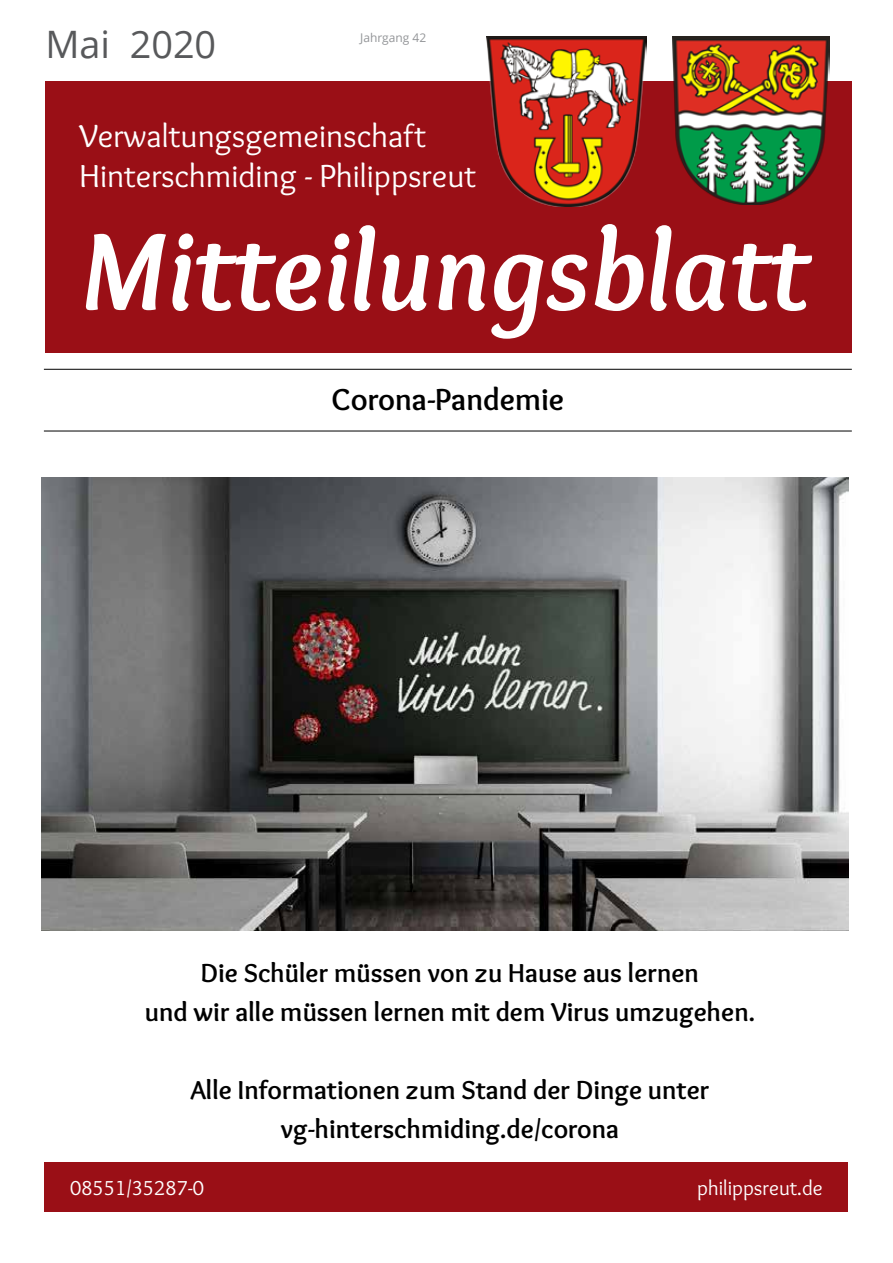
<style>
.page{position:relative;width:893px;height:1263px;background:#fff}
.page>*{position:absolute;margin:0;border:0;box-sizing:border-box;transform-origin:0 0}
.t1{font:italic 700 114px "Overlock";color:#fff}
.t2{font:37.8px "Open Sans";color:#58595b}
.t3{font:33px/39.6px "Overlock";color:#fff}
.t4{font:700 31.5px "Overlock";color:#000}
.t5{font:700 27px/39px "Overlock";color:#000;text-align:center}
.t6{font:21px "Overlock";color:#fff}
.t7{font:12px "Open Sans";color:#939598}
</style>
<div class="page">
<div style="left:45px;top:81px;width:807px;height:271px;background:#9a0f16"></div>
<img style="left:487px;top:36px;width:159px;height:170px">
<img style="left:673px;top:36px;width:156px;height:169px">
<div style="left:45px;top:1162px;width:803px;height:49px;background:#9a0f16"></div>
<img style="left:42px;top:477px;width:806px;height:454px">
<hr style="left:44px;top:369px;width:808px;height:1px;background:#000">
<hr style="left:44px;top:431px;width:808px;height:1px;background:#000">
<h2 class="t2" style="left:45px;top:19px;width:172px">Mai 2020</h2>
<p class="t7" style="left:360px;top:30px;width:68px">Jahrgang 42</p>
<p class="t3" style="left:79px;top:117px;width:398px">Verwaltungsgemeinschaft<br>Hinterschmiding - Philippsreut</p>
<h1 class="t1" style="left:79px;top:205px;width:731px">Mitteilungsblatt</h1>
<p class="t4" style="left:331px;top:380px;width:234px">Corona-Pandemie</p>
<p class="t5" style="left:145px;top:953px;width:612px">Die Schüler müssen von zu Hause aus lernen<br>und wir alle müssen lernen mit dem Virus umzugehen.</p>
<p class="t5" style="left:190px;top:1070px;width:520px">Alle Informationen zum Stand der Dinge unter vg-hinterschmiding.de/corona</p>
<p class="t6" style="left:70px;top:1176px;width:135px">08551/35287-0</p>
<p class="t6" style="left:697px;top:1176px;width:127px">philippsreut.de</p>
</div>
